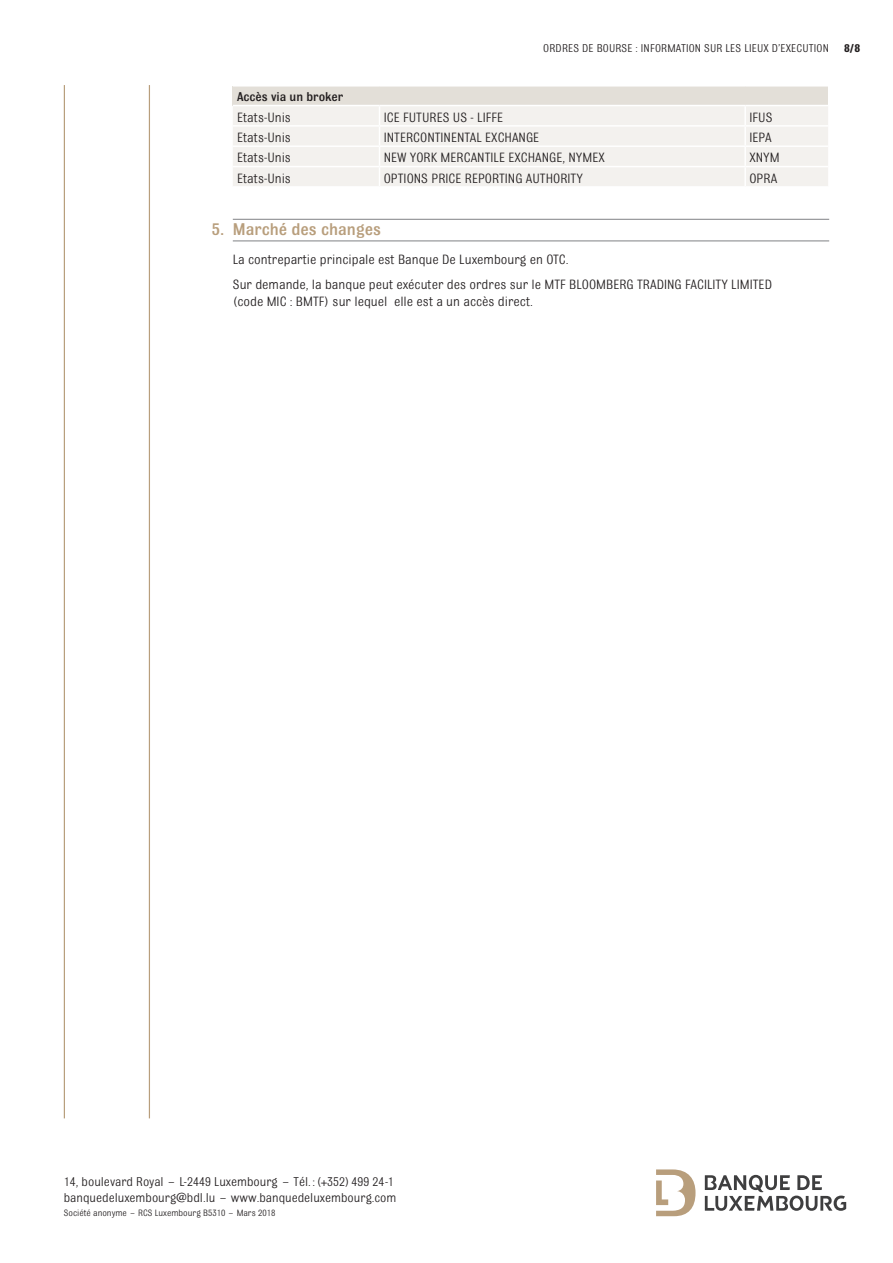
<style>
.page{position:relative;width:893px;height:1263px;background:#fff}
.page>*{position:absolute;margin:0;border:0;box-sizing:border-box;transform-origin:0 0}
.t1{font:500 18px "Bulldog";color:#b89e7c}
.t2{font:14.25px/25px "Bulldog";color:#231f20}
.t3{font:13.5px/16.2px "Bulldog";color:#231f20}
.t4{font:500 13.5px "Bulldog";color:#231f20}
.t5{font:12px "Bulldog";letter-spacing:.01em;color:#231f20}
.t6{font:700 12px "Bulldog";color:#231f20}
.t7{font:9.75px "Bulldog";color:#231f20}
</style>
<div class="page">
<svg style="left:656px;top:1169px;width:39px;height:47px"></svg>
<svg style="left:705px;top:1175px;width:141px;height:36px"></svg>
<hr style="left:64px;top:85px;width:1px;height:1033px;background:#b89e7c">
<hr style="left:149px;top:85px;width:1px;height:1033px;background:#b89e7c">
<hr style="left:233px;top:219px;width:596px;height:1px;background:#808285">
<hr style="left:233px;top:241px;width:596px;height:1px;background:#808285">
<div style="left:233px;top:86px;width:595px;height:20px;background:#e3dfd8"></div>
<div style="left:233px;top:106px;width:595px;height:80px;background:#f3f1ee"></div>
<svg style="left:379px;top:106px;width:1px;height:80px"></svg>
<svg style="left:744px;top:106px;width:2px;height:80px"></svg>
<hr style="left:233px;top:85px;width:146px;height:2px;background:#fff">
<hr style="left:379px;top:85px;width:366px;height:2px;background:#fff">
<hr style="left:745px;top:85px;width:83px;height:2px;background:#fff">
<hr style="left:233px;top:105px;width:146px;height:1px;background:#fff">
<hr style="left:379px;top:105px;width:366px;height:1px;background:#fff">
<hr style="left:745px;top:105px;width:83px;height:1px;background:#fff">
<hr style="left:233px;top:125px;width:146px;height:2px;background:#fff">
<hr style="left:379px;top:125px;width:366px;height:2px;background:#fff">
<hr style="left:745px;top:125px;width:83px;height:2px;background:#fff">
<hr style="left:233px;top:145px;width:146px;height:2px;background:#fff">
<hr style="left:379px;top:145px;width:366px;height:2px;background:#fff">
<hr style="left:745px;top:145px;width:83px;height:2px;background:#fff">
<hr style="left:233px;top:166px;width:146px;height:1px;background:#fff">
<hr style="left:379px;top:166px;width:366px;height:1px;background:#fff">
<hr style="left:745px;top:166px;width:83px;height:1px;background:#fff">
<p class="t5" style="left:543px;top:43px;width:287px">ORDRES DE BOURSE : INFORMATION SUR LES LIEUX D’EXECUTION</p>
<p class="t6" style="left:844px;top:42px;width:18px">8/8</p>
<p class="t4" style="left:237px;top:90px;width:108px">Accès via un broker</p>
<p class="t2" style="left:237px;top:104px;width:55px">Etats-Unis</p>
<p class="t2" style="left:384px;top:104px;width:121px">ICE FUTURES US - LIFFE</p>
<p class="t2" style="left:749px;top:104px;width:25px">IFUS</p>
<p class="t2" style="left:237px;top:125px;width:55px">Etats-Unis</p>
<p class="t2" style="left:384px;top:125px;width:157px">INTERCONTINENTAL EXCHANGE</p>
<p class="t2" style="left:749px;top:125px;width:24px">IEPA</p>
<p class="t2" style="left:237px;top:145px;width:55px">Etats-Unis</p>
<p class="t2" style="left:384px;top:145px;width:223px">NEW YORK MERCANTILE EXCHANGE, NYMEX</p>
<p class="t2" style="left:749px;top:145px;width:32px">XNYM</p>
<p class="t2" style="left:237px;top:165px;width:55px">Etats-Unis</p>
<p class="t2" style="left:384px;top:165px;width:201px">OPTIONS PRICE REPORTING AUTHORITY</p>
<p class="t2" style="left:749px;top:165px;width:29px">OPRA</p>
<p class="t1" style="left:212px;top:220px;width:171px">5. Marché des changes</p>
<p class="t2" style="left:233px;top:247px;width:541px">La contrepartie principale est Banque De Luxembourg en OTC.<br>Sur demande, la banque peut exécuter des ordres sur le MTF BLOOMBERG TRADING FACILITY LIMITED</p>
<p class="t2" style="left:233px;top:289px;width:302px">(code MIC : BMTF) sur lequel elle est a un accès direct.</p>
<p class="t3" style="left:64px;top:1173px;width:334px">14, boulevard Royal – L-2449 Luxembourg – Tél. :(+352) 499 24-1 banquedeluxembourg@bdl.lu – www.banquedeluxembourg.com</p>
<p class="t7" style="left:64px;top:1208px;width:213px">Société anonyme – RCS Luxembourg B5310 – Mars 2018</p>
</div>
